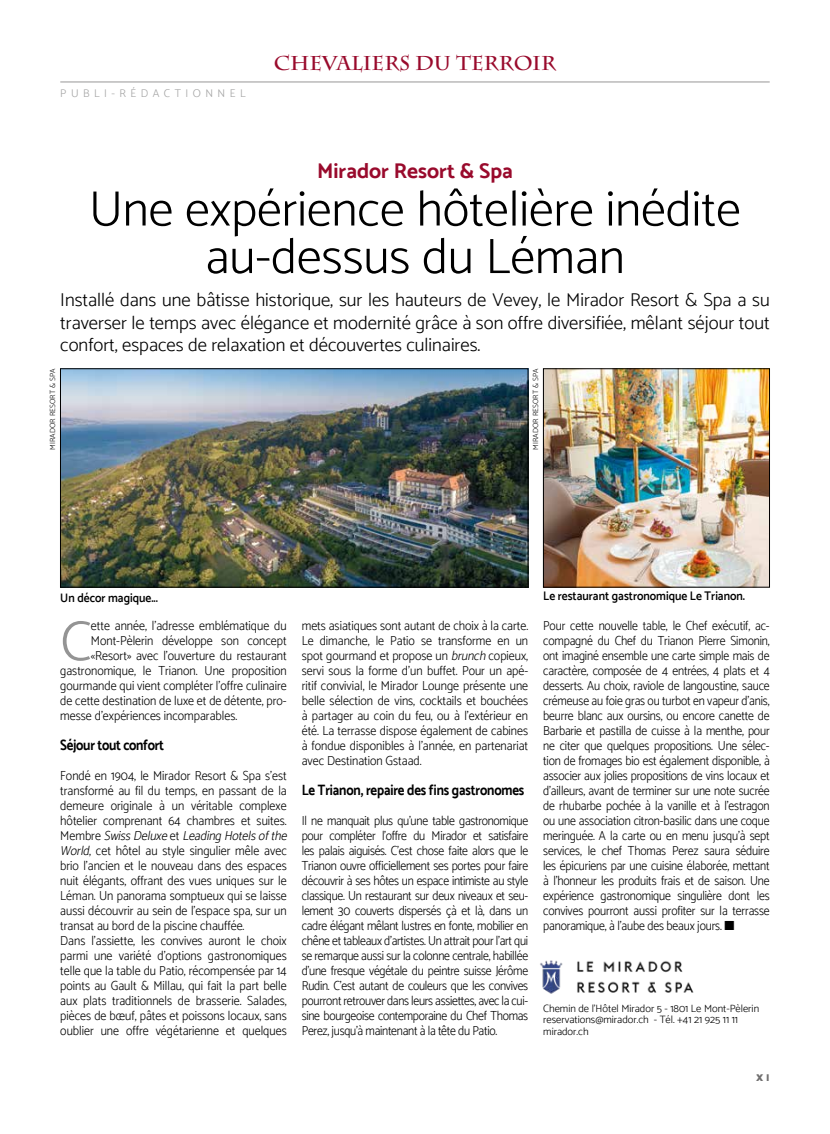
<style>
.page{position:relative;width:830px;height:1134px;background:#fff}
.page>*{position:absolute;margin:0;border:0;box-sizing:border-box;transform-origin:0 0}
.t1{font:300 56.38px "Catamaran";color:#949494}
.t2{font:300 50px/47.5px "Catamaran";color:#000;text-align:center}
.t3{font:700 21.25px "Catamaran";color:#990a2c}
.t4{font:700 20px "Charlemagne Std";color:#990a2c}
.t5{font:300 18.75px/22.5px "Catamaran";color:#000;text-align:justify}
.t6{font:700 15px "Catamaran";letter-spacing:-.01em;color:#000;scale:.86 1}
.t7{font:300 13.12px/15px "Catamaran";color:#000;text-align:justify;scale:.9 1}
.t8{font:300 13.12px/15px "Catamaran";color:#000;scale:.92 1}
.t9{font:600 12.5px "Catamaran";color:#000;scale:.92 1}
.t10{font:300 11.25px "Catamaran";letter-spacing:.4em;color:#a3a3a3}
.t11{font:300 10.62px/11.9px "Catamaran";color:#000}
.t12{font:900 10px "Catamaran";color:#706f6f}
.t13{font:300 7.5px "Catamaran";letter-spacing:.01em;color:#000}
.s1{font-style:italic}
</style>
<div class="page">
<hr style="left:60px;top:82px;width:709px;height:1px;background:#979696">
<img style="left:62px;top:371px;width:464px;height:214px">
<div style="left:60px;top:369px;width:468px;height:218px;border:1px solid #000"></div>
<img style="left:545px;top:371px;width:222px;height:214px">
<img style="left:540px;top:961px;width:154px;height:33px">
<p class="t10" style="left:60px;top:86px;width:187px">PUBLI-RÉDACTIONNEL</p>
<h3 class="t4" style="left:274px;top:51px;width:283px">CHEVALIERS DU TERROIR</h3>
<h3 class="t3" style="left:317px;top:158px;width:197px">Mirador Resort &amp; Spa</h3>
<h2 class="t2" style="left:89px;top:185px;width:653px">Une expérience hôtelière inédite au-dessus du Léman</h2>
<p class="t5" style="left:60px;top:288px;width:710px">Installé dans une bâtisse historique, sur les hauteurs de Vevey, le Mirador Resort &amp; Spa a su traverser le temps avec élégance et modernité grâce à son offre diversifiée, mêlant séjour tout confort, espaces de relaxation et découvertes culinaires.</p>
<p class="t13" style="left:48px;top:450px;width:83px;rotate:-90deg">MIRADOR RESORT &amp; SPA</p>
<p class="t13" style="left:531px;top:450px;width:83px;rotate:-90deg">MIRADOR RESORT &amp; SPA</p>
<p class="t9" style="left:60px;top:590px;width:108px">Un décor magique...</p>
<p class="t9" style="left:543px;top:588px;width:221px">Le restaurant gastronomique Le Trianon.</p>
<h1 class="t1" style="left:60px;top:608px;width:33px">C</h1>
<p class="t8" style="left:91px;top:618px;width:214px">ette année, l’adresse emblématique du</p>
<p class="t8" style="left:91px;top:633px;width:214px">Mont-Pèlerin développe son concept</p>
<p class="t8" style="left:91px;top:648px;width:214px">«Resort» avec l’ouverture du restaurant</p>
<p class="t8" style="left:60px;top:663px;width:247px">gastronomique, le Trianon. Une proposition</p>
<p class="t8" style="left:60px;top:678px;width:247px">gourmande qui vient compléter l’offre culinaire</p>
<p class="t8" style="left:60px;top:693px;width:247px">de cette destination de luxe et de détente, pro-</p>
<p class="t8" style="left:60px;top:708px;width:194px">messe d’expériences incomparables.</p>
<p class="t6" style="left:60px;top:736px;width:122px">Séjour tout confort</p>
<p class="t8" style="left:60px;top:768px;width:252px">Fondé en 1904, le Mirador Resort &amp; Spa s’est transformé au fil du temps, en passant de la demeure originale à un véritable complexe hôtelier comprenant 64 chambres et suites.<br>M e m b r e <span class="s1">SwissDeluxe</span>e t <span class="s1">LeadingHotelsofthe World</span>, cet hôtel au style singulier mêle avec brio l’ancien et le nouveau dans des espaces nuit élégants, offrant des vues uniques sur le Léman. Un panorama somptueux qui se laisse aussi découvrir au sein de l’espace spa, sur un transat au bord de la piscine chauffée.<br>Dans l’assiette, les convives auront le choix parmi une variété d’options gastronomiques telle que la table du Patio, récompensée par 14 points au Gault &amp; Millau, qui fait la part belle aux plats traditionnels de brasserie. Salades, pièces de bœuf, pâtes et poissons locaux, sans oublier une offre végétarienne et quelques</p>
<p class="t8" style="left:301px;top:618px;width:247px;text-align:justify">mets asiatiques sont autant de choix à la carte.<br>Le dimanche, le Patio se transforme en un spot gourmand et propose un <span class="s1">brunch</span>copieux, servi sous la forme d’un buffet. Pour un apé&shy;ritif convivial, le Mirador Lounge présente une belle sélection de vins, cocktails et bouchées à partager au coin du feu, ou à l’extérieur en été. La terrasse dispose également de cabines à fondue disponibles à l’année, en partenariat avec Destination Gstaad.</p>
<p class="t6" style="left:301px;top:781px;width:260px">Le Trianon, repaire des fins gastronomes</p>
<p class="t7" style="left:301px;top:813px;width:253px">Il ne manquait plus qu’une table gastronomique pour compléter l’offre du Mirador et satisfaire les palais aiguisés. C’est chose faite alors que le Trianon ouvre officiellement ses portes pour faire découvrir à ses hôtes un espace intimiste au style classique. Un restaurant sur deux niveaux et seu&shy;lement 30 couverts dispersés çà et là, dans un cadre élégant mêlant lustres en fonte, mobilier en chêne et tableaux d’artistes. Un attrait pour l’art qui se remarque aussi sur la colonne centrale, habillée d’une fresque végétale du peintre suisse Jérôme Rudin. C’est autant de couleurs que les convives pourront retrouver dans leurs assiettes, avec la cui&shy;sine bourgeoise contemporaine du Chef Thomas Perez, jusqu’à maintenant à la tête du Patio.</p>
<p class="t7" style="left:543px;top:618px;width:253px">Pour cette nouvelle table, le Chef exécutif, ac&shy;compagné du Chef du Trianon Pierre Simonin, ont imaginé ensemble une carte simple mais de caractère, composée de 4 entrées, 4 plats et 4 desserts. Au choix, raviole de langoustine, sauce crémeuse au foie gras ou turbot en vapeur d’anis, beurre blanc aux oursins, ou encore canette de Barbarie et pastilla de cuisse à la menthe, pour ne citer que quelques propositions. Une sélec&shy;tion de fromages bio est également disponible, à associer aux jolies propositions de vins locaux et d’ailleurs, avant de terminer sur une note sucrée de rhubarbe pochée à la vanille et à l’estragon ou une association citron-basilic dans une coque meringuée. A la carte ou en menu jusqu’à sept services, le chef Thomas Perez saura séduire les épicuriens par une cuisine élaborée, mettant à l’honneur les produits frais et de saison. Une expérience gastronomique singulière dont les convives pourront aussi profiter sur la terrasse panoramique, à l’aube des beaux jours. ■</p>
<p class="t11" style="left:543px;top:1002px;width:217px">Chemin de l’Hôtel Mirador 5 - 1801 Le Mont-Pèlerin reservations@mirador.ch - Tél. +41 21 925 11 11 mirador.ch</p>
<p class="t12" style="left:755px;top:1071px;width:15px">X I</p>
</div>
